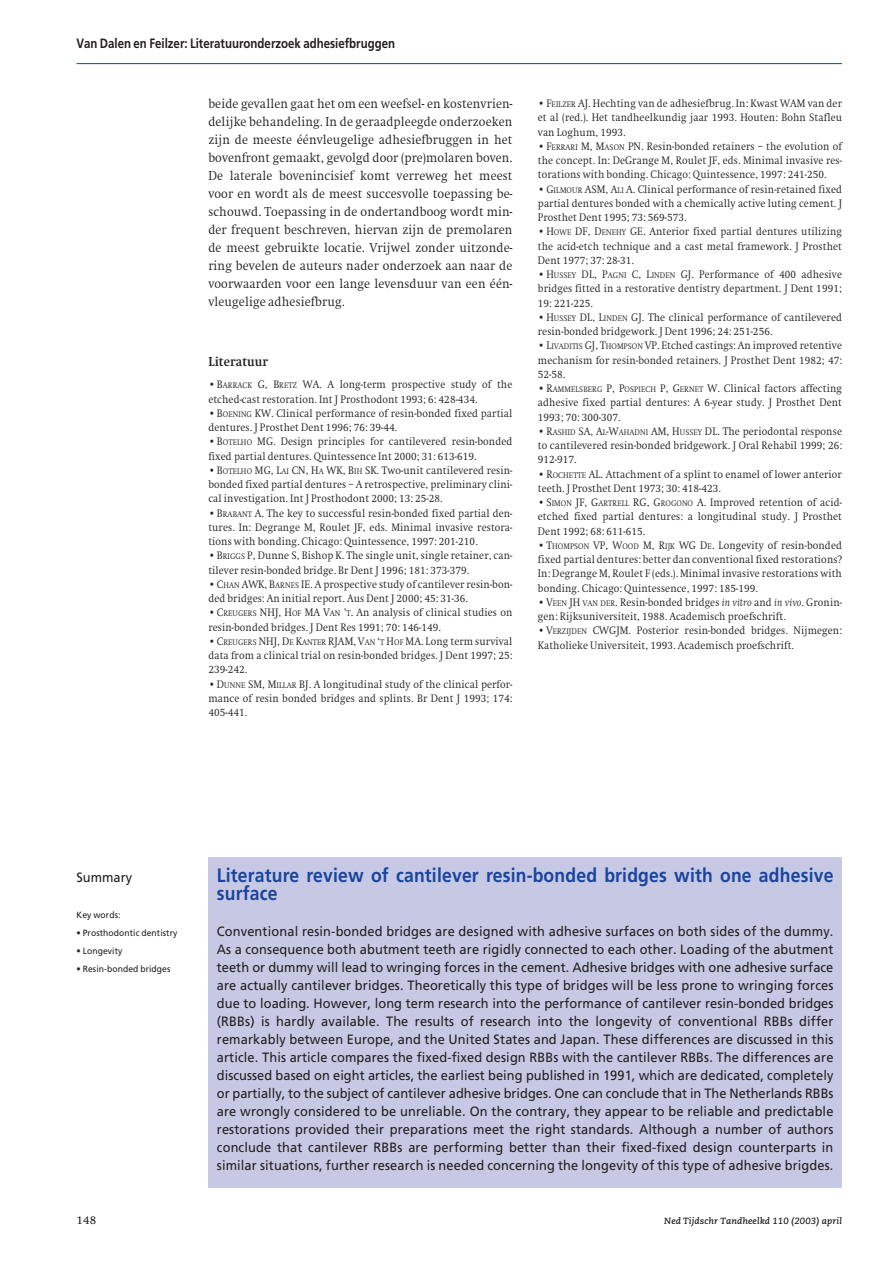
<style>
.page{position:relative;width:893px;height:1263px;background:#fff}
.page>*{position:absolute;margin:0;border:0;box-sizing:border-box;transform-origin:0 0}
.t1{font:700 19.5px/18px "Frutiger";letter-spacing:.01em;color:#1a459c;scale:.9 1}
.t2{font:13.5px/18px "Frutiger";letter-spacing:.01em;color:#231f20;text-align:justify;scale:.95 1}
.t3{font:300 13.5px/18px "Swift";letter-spacing:.01em;color:#231f20;text-align:justify;scale:.92 1}
.t4{font:700 13.5px "Frutiger";color:#231f20;scale:.85 1}
.t5{font:700 13.5px "Swift";letter-spacing:.01em;color:#231f20;scale:.92 1}
.t6{font:12px "Swift";color:#231f20}
.t7{font:300 11.25px/14.2px "Swift";letter-spacing:.01em;color:#231f20;text-align:justify;scale:.92 1}
.t8{font:9px "Frutiger";letter-spacing:.01em;color:#231f20;scale:.95 1}
.t9{font:italic 700 9px "Caecilia";letter-spacing:.01em;color:#231f20}
.s1{font-size:8.4px}
.s2{font-style:italic}
</style>
<div class="page">
<hr style="left:77px;top:63px;width:765px;height:1px;background:#1a459c">
<div style="left:208px;top:857px;width:634px;height:331px;background:#c7c9e4"></div>
<p class="t4" style="left:77px;top:38px;width:376px">Van Dalen en Feilzer: Literatuuronderzoek adhesiefbruggen</p>
<p class="t3" style="left:208px;top:95px;width:332px">beide gevallen gaat het om een weefsel- en kostenvrien&shy;delijke behandeling. In de geraadpleegde onderzoeken zijn de meeste éénvleugelige adhesiefbruggen in het bovenfront gemaakt, gevolgd door (pre)molaren boven.<br>De laterale bovenincisief komt verreweg het meest voor en wordt als de meest succesvolle toepassing be&shy;schouwd. Toepassing in de ondertandboog wordt min&shy;der frequent beschreven, hiervan zijn de premolaren de meest gebruikte locatie. Vrijwel zonder uitzonde&shy;ring bevelen de auteurs nader onderzoek aan naar de voorwaarden voor een lange levensduur van een één&shy;vleugelige adhesiefbrug.</p>
<p class="t5" style="left:208px;top:356px;width:66px">Literatuur</p>
<p class="t7" style="left:208px;top:378px;width:332px">•B<span class="s1">ARRACK</span> G, B<span class="s1">RETZ</span> WA. A long-term prospective study of the etched-cast restoration. Int J Prosthodont 1993; 6: 428-434.</p>
<p class="t7" style="left:208px;top:407px;width:332px">•B<span class="s1">OENING</span> KW. Clinical performance of resin-bonded fixed partial dentures. J Prosthet Dent 1996; 76: 39-44.</p>
<p class="t7" style="left:208px;top:435px;width:332px">•B<span class="s1">OTELHO</span> MG. Design principles for cantilevered resin-bonded fixed partial dentures. Quintessence Int 2000; 31: 613-619.</p>
<p class="t7" style="left:208px;top:464px;width:332px">•B<span class="s1">OTELHO</span> MG, L<span class="s1">AI</span> CN, H<span class="s1">A</span> WK, B<span class="s1">IH</span> SK. Two-unit cantilevered resin&shy;bonded fixed partial dentures – A retrospective, preliminary clini&shy;cal investigation. Int J Prosthodont 2000; 13: 25-28.</p>
<p class="t7" style="left:208px;top:507px;width:332px">•B<span class="s1">RABANT</span> A. The key to successful resin-bonded fixed partial den&shy;tures. In: Degrange M, Roulet JF, eds. Minimal invasive restora&shy;tions with bonding. Chicago: Quintessence, 1997: 201-210.</p>
<p class="t7" style="left:208px;top:549px;width:332px">•B<span class="s1">RIGGS</span> P, Dunne S, Bishop K. The single unit, single retainer, can&shy;tilever resin-bonded bridge. Br Dent J 1996; 181: 373-379.</p>
<p class="t7" style="left:208px;top:578px;width:332px">•C<span class="s1">HAN</span> AWK, B<span class="s1">ARNES</span> IE. A prospective study of cantilever resin-bon&shy;ded bridges: An initial report. Aus Dent J 2000; 45: 31-36.</p>
<p class="t7" style="left:208px;top:606px;width:332px">•C<span class="s1">REUGERS</span> NHJ, H<span class="s1">OF</span> MA V<span class="s1">AN</span> ’<span class="s1">T</span>. An analysis of clinical studies on resin-bonded bridges. J Dent Res 1991; 70: 146-149.</p>
<p class="t7" style="left:208px;top:635px;width:332px">•C<span class="s1">REUGERS</span> NHJ, D<span class="s1">E</span> K<span class="s1">ANTER</span> RJAM, V<span class="s1">AN</span> ‘<span class="s1">T</span> H<span class="s1">OF</span> MA. Long term survival data from a clinical trial on resin-bonded bridges. J Dent 1997; 25:<br>239-242.</p>
<p class="t7" style="left:208px;top:678px;width:332px">•D<span class="s1">UNNE</span> SM, M<span class="s1">ILLAR</span> BJ. A longitudinal study of the clinical perfor&shy;mance of resin bonded bridges and splints. Br Dent J 1993; 174:<br>405-441.</p>
<p class="t7" style="left:538px;top:97px;width:332px">•F<span class="s1">EILZER</span> AJ. Hechting van de adhesiefbrug. In: Kwast WAM van der et al (red.). Het tandheelkundig jaar 1993. Houten: Bohn Stafleu van Loghum, 1993.</p>
<p class="t7" style="left:538px;top:140px;width:332px">•F<span class="s1">ERRARI</span> M, M<span class="s1">ASON</span> PN. Resin-bonded retainers – the evolution of the concept. In: DeGrange M, Roulet JF, eds. Minimal invasive res&shy;torations with bonding. Chicago: Quintessence, 1997: 241-250.</p>
<p class="t7" style="left:538px;top:182px;width:332px">•G<span class="s1">ILMOUR</span> ASM, A<span class="s1">LI</span> A. Clinical performance of resin-retained fixed partial dentures bonded with a chemically active luting cement. J Prosthet Dent 1995; 73: 569-573.</p>
<p class="t7" style="left:538px;top:225px;width:332px">•H<span class="s1">OWE</span> DF, D<span class="s1">ENEHY</span> GE. Anterior fixed partial dentures utilizing the acid-etch technique and a cast metal framework. J Prosthet Dent 1977; 37: 28-31.</p>
<p class="t7" style="left:538px;top:268px;width:332px">•H<span class="s1">USSEY</span> DL, P<span class="s1">AGNI</span> C, L<span class="s1">INDEN</span> GJ. Performance of 400 adhesive bridges fitted in a restorative dentistry department. J Dent 1991; 19: 221-225.</p>
<p class="t7" style="left:538px;top:311px;width:332px">•H<span class="s1">USSEY</span> DL, L<span class="s1">INDEN</span> GJ. The clinical performance of cantilevered resin-bonded bridgework. J Dent 1996; 24: 251-256.</p>
<p class="t7" style="left:538px;top:339px;width:332px">•L<span class="s1">IVADITIS</span> GJ, T<span class="s1">HOMPSON</span> VP. Etched castings: An improved retentive mechanism for resin-bonded retainers. J Prosthet Dent 1982; 47:<br>52-58.</p>
<p class="t7" style="left:538px;top:382px;width:332px">•R<span class="s1">AMMELSBERG</span> P, P<span class="s1">OSPIECH</span> P, G<span class="s1">ERNET</span> W. Clinical factors affecting adhesive fixed partial dentures: A 6-year study. J Prosthet Dent 1993; 70: 300-307.</p>
<p class="t7" style="left:538px;top:425px;width:332px">•R<span class="s1">ASHID</span> SA, A<span class="s1">L</span>-W<span class="s1">AHADNI</span> AM, H<span class="s1">USSEY</span> DL. The periodontal response to cantilevered resin-bonded bridgework. J Oral Rehabil 1999; 26:<br>912-917.</p>
<p class="t7" style="left:538px;top:467px;width:332px">•R<span class="s1">OCHETTE</span> AL. Attachment of a splint to enamel of lower anterior teeth. J Prosthet Dent 1973; 30: 418-423.</p>
<p class="t7" style="left:538px;top:496px;width:332px">•S<span class="s1">IMON</span> JF, G<span class="s1">ARTRELL</span> RG, G<span class="s1">ROGONO</span> A. Improved retention of acid&shy;etched fixed partial dentures: a longitudinal study. J Prosthet Dent 1992; 68: 611-615.</p>
<p class="t7" style="left:538px;top:539px;width:332px">•T<span class="s1">HOMPSON</span> VP, W<span class="s1">OOD</span> M, R<span class="s1">IJK</span> WG D<span class="s1">E</span>. Longevity of resin-bonded fixed partial dentures: better dan conventional fixed restorations?<br>In: Degrange M, Roulet F (eds.). Minimal invasive restorations with bonding. Chicago: Quintessence, 1997: 185-199.</p>
<p class="t7" style="left:538px;top:596px;width:332px">•V<span class="s1">EEN</span> JH <span class="s1">VAN DER</span>. Resin-bonded bridges <span class="s2">in vitro</span> and <span class="s2">in vivo</span>. Gronin&shy;gen: Rijksuniversiteit, 1988. Academisch proefschrift.</p>
<p class="t7" style="left:538px;top:624px;width:332px">•V<span class="s1">ERZIJDEN</span> CWGJM. Posterior resin-bonded bridges. Nijmegen:<br>Katholieke Universiteit, 1993. Academisch proefschrift.</p>
<p class="t2" style="left:77px;top:869px;width:60px">Summary</p>
<p class="t8" style="left:77px;top:911px;width:48px">Key words:</p>
<p class="t8" style="left:77px;top:929px;width:108px">• Prosthodontic dentistry</p>
<p class="t8" style="left:77px;top:947px;width:50px">• Longevity</p>
<p class="t8" style="left:77px;top:965px;width:100px">• Resin-bonded bridges</p>
<h1 class="t1" style="left:217px;top:868px;width:687px">Literature review of cantilever resin-bonded bridges with one adhesive surface</h1>
<p class="t2" style="left:217px;top:923px;width:651px">Conventional resin-bonded bridges are designed with adhesive surfaces on both sides of the dummy.<br>As a consequence both abutment teeth are rigidly connected to each other. Loading of the abutment teeth or dummy will lead to wringing forces in the cement. Adhesive bridges with one adhesive surface are actually cantilever bridges. Theoretically this type of bridges will be less prone to wringing forces due to loading. However, long term research into the performance of cantilever resin-bonded bridges (RBBs) is hardly available. The results of research into the longevity of conventional RBBs differ remarkably between Europe, and the United States and Japan. These differences are discussed in this article. This article compares the fixed-fixed design RBBs with the cantilever RBBs. The differences are discussed based on eight articles, the earliest being published in 1991, which are dedicated, completely or partially, to the subject of cantilever adhesive bridges. One can conclude that in The Netherlands RBBs are wrongly considered to be unreliable. On the contrary, they appear to be reliable and predictable restorations provided their preparations meet the right standards. Although a number of authors conclude that cantilever RBBs are performing better than their fixed-fixed design counterparts in similar situations, further research is needed concerning the longevity of this type of adhesive brigdes.</p>
<p class="t6" style="left:77px;top:1215px;width:21px">148</p>
<p class="t9" style="left:664px;top:1217px;width:179px">Ned Tijdschr Tandheelkd 110 (2003) april</p>
</div>
